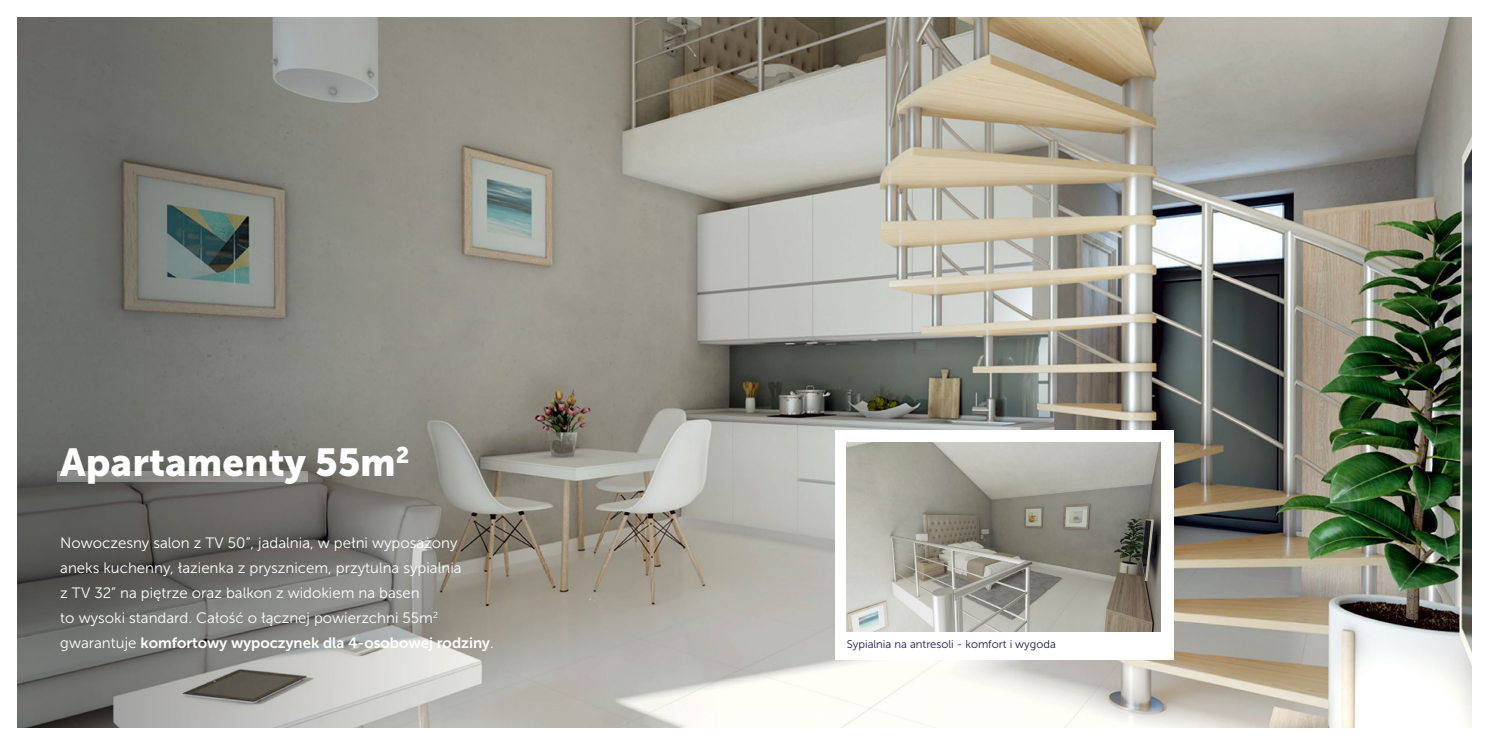
<style>
.page{position:relative;width:1489px;height:745px;background:#fff}
.page>*{position:absolute;margin:0;border:0;box-sizing:border-box;transform-origin:0 0}
.t1{font:38.75px "Museo Sans 900";color:#fff}
.t2{font:15px/25px "Museo Sans 300";color:#fff}
.t3{font:15px "Museo Sans 700";color:#fff}
.t4{font:11.25px "Museo Sans 300";color:#181e4e}
.s1{font-family:"Museo Sans 300"}
</style>
<div class="page">
<img style="left:18px;top:18px;width:1452px;height:709px">
<div style="left:834px;top:430px;width:339px;height:230px;background:#fff"></div>
<img style="left:846px;top:442px;width:314px;height:189px">
<svg style="left:57px;top:471px;width:251px;height:10px;background:#8f8e8a"></svg>
<h1 class="t1" style="left:60px;top:440px;width:351px">Apartamenty 55m<sup>2</sup></h1>
<p class="t2" style="left:60px;top:529px;width:403px">Nowoczesny salon z TV 50”, jadalnia, w pełni wyposażony aneks kuchenny, łazienka z prysznicem, przytulna sypialnia z TV 32” na piętrze oraz balkon z widokiem na basen<br>to wysoki standard. Całość o łącznej powierzchni 55m<sup>2</sup></p>
<p class="t3" style="left:60px;top:633px;width:435px"><span class="s1">gwarantuje</span> komfortowy wypoczynek dla 4-osobowej rodziny<span class="s1">.</span></p>
<p class="t4" style="left:846px;top:638px;width:211px">Sypialnia na antresoli - komfort i wygoda</p>
</div>
